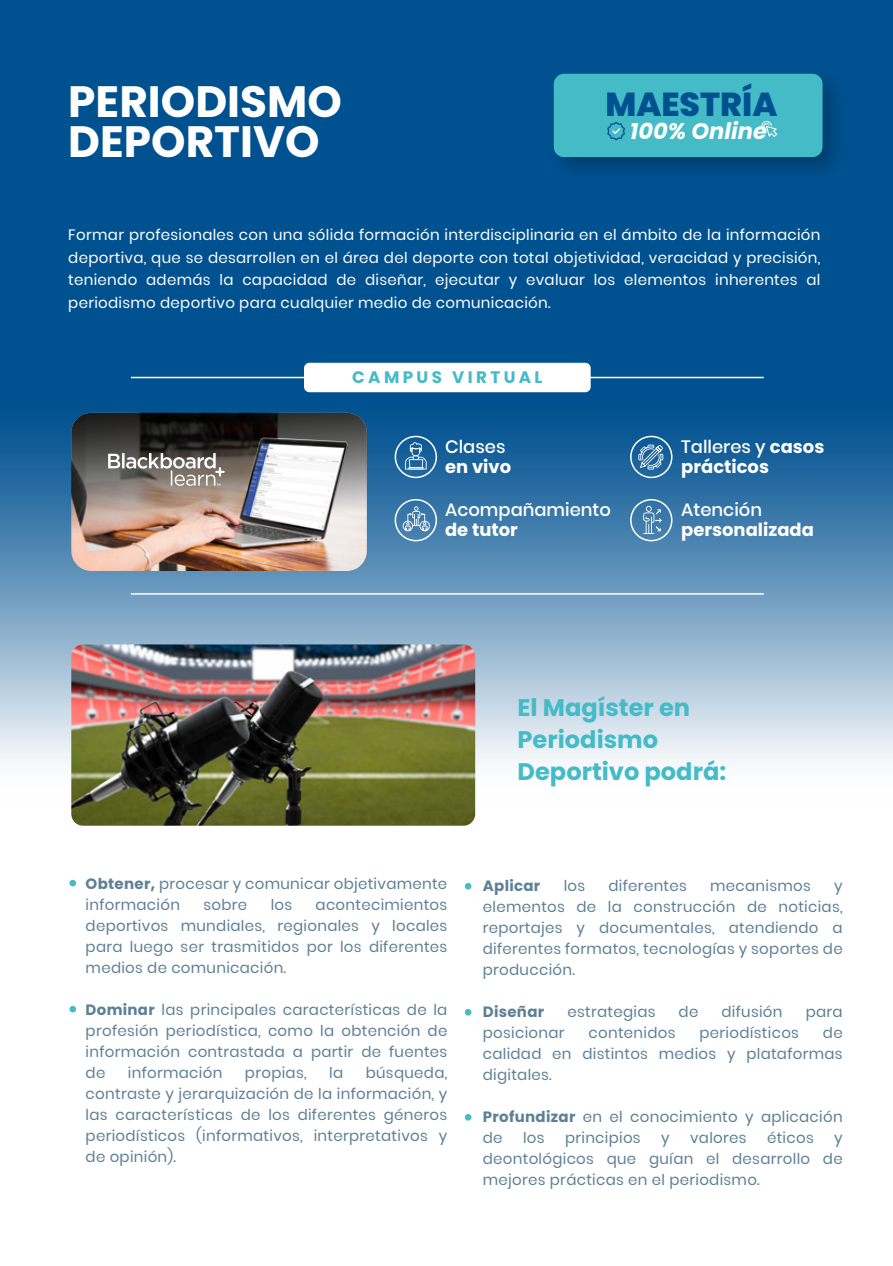
<style>
.page{position:relative;width:893px;height:1266px;background:#fff}
.page>*{position:absolute;margin:0;border:0;box-sizing:border-box;transform-origin:0 0}
.t1{font:700 43.8px/40.5px "Poppins";color:#fff}
.t2{font:800 33.15px "Poppins";color:#005190}
.t3{font:700 24px/32.2px "Poppins";color:#44bbc7}
.t4{font:italic 700 22.65px "Poppins";color:#fff}
.t5{font:700 18px/19.5px "Poppins";color:#fff}
.t6{font:500 18px "Poppins";color:#fff}
.t7{font:700 16.65px "Poppins";letter-spacing:.2em;color:#44bbc7}
.t8{font:15px/21px "Poppins";letter-spacing:.02em;color:#5e8095;text-align:justify}
.t9{font:15px/22.5px "Poppins";letter-spacing:.02em;color:#fff;text-align:justify}
.t10{font:700 15px "Poppins";letter-spacing:.02em;color:#5e8095}
.t11{font:900 15px "Poppins";color:#44bbc7}
.s1{font-weight:500}
.s2{font-weight:700}
</style>
<div class="page">
<div style="left:0;top:390px;width:893px;height:421px;background:linear-gradient(to bottom,#004186,#fff)"></div>
<div style="left:0;top:0;width:893px;height:391px;background:#005190"></div>
<img style="left:553px;top:73px;width:283px;height:98px">
<div style="left:554px;top:74px;width:268px;height:83px;background:#44bbc7;border-radius:10px"></div>
<svg style="left:761px;top:121px;width:16px;height:16px"></svg>
<svg style="left:607px;top:122px;width:18px;height:18px"></svg>
<hr style="left:131px;top:593px;width:633px;height:2px;background:#fff">
<hr style="left:131px;top:377px;width:633px;height:1px;background:#fff">
<div style="left:304px;top:363px;width:287px;height:29px;background:#fff;border-radius:5px"></div>
<div style="left:395px;top:436px;width:42px;height:42px;border:2px solid #fff;border-radius:20px"></div>
<svg style="left:405px;top:442px;width:22px;height:27px"></svg>
<div style="left:630px;top:436px;width:42px;height:42px;border:2px solid #fff;border-radius:20px"></div>
<svg style="left:638px;top:445px;width:25px;height:24px"></svg>
<div style="left:395px;top:499px;width:42px;height:42px;border:2px solid #fff;border-radius:20px"></div>
<svg style="left:403px;top:506px;width:27px;height:25px"></svg>
<div style="left:630px;top:499px;width:42px;height:42px;border:2px solid #fff;border-radius:20px"></div>
<svg style="left:643px;top:506px;width:18px;height:28px"></svg>
<img style="left:71px;top:536px;width:296px;height:35px">
<svg style="left:71px;top:413px;width:296px;height:123px;background:#6c615a"></svg>
<img style="left:227px;top:437px;width:121px;height:106px">
<svg style="left:108px;top:453px;width:117px;height:33px;background:#8e8984"></svg>
<svg style="left:69px;top:879px;width:7px;height:8px"></svg>
<svg style="left:69px;top:1005px;width:7px;height:8px"></svg>
<svg style="left:464px;top:883px;width:8px;height:7px"></svg>
<svg style="left:464px;top:1009px;width:8px;height:7px"></svg>
<svg style="left:464px;top:1114px;width:8px;height:7px"></svg>
<img style="left:71px;top:644px;width:404px;height:182px">
<h1 class="t1" style="left:68px;top:81px;width:275px">PERIODISMO<br>DEPORTIVO</h1>
<h2 class="t2" style="left:605px;top:85px;width:174px">MAESTRÍA</h2>
<h3 class="t4" style="left:630px;top:117px;width:139px">100% Online</h3>
<p class="t9" style="left:68px;top:224px;width:754px">Formar profesionales con una sólida formación interdisciplinaria en el ámbito de la información deportiva, que se desarrollen en el área del deporte con total objetividad, veracidad y precisión, teniendo además la capacidad de diseñar, ejecutar y evaluar los elementos inherentes al periodismo deportivo para cualquier medio de comunicación.</p>
<p class="t7" style="left:352px;top:368px;width:192px">CAMPUS VIRTUAL</p>
<p class="t6" style="left:445px;top:436px;width:62px">Clases</p>
<p class="t5" style="left:445px;top:457px;width:68px">en vivo</p>
<p class="t6" style="left:445px;top:499px;width:167px">Acompañamiento</p>
<p class="t5" style="left:445px;top:520px;width:74px">de tutor</p>
<p class="t5" style="left:681px;top:437px;width:145px"><span class="s1">Talleres y</span> casos prácticos</p>
<p class="t6" style="left:681px;top:499px;width:82px">Atención</p>
<p class="t5" style="left:681px;top:520px;width:134px">personalizada</p>
<h3 class="t3" style="left:518px;top:691px;width:210px">El Magíster en<br>Periodismo<br>Deportivo podrá:</h3>
<p class="t11" style="left:69px;top:874px;width:10px">•</p>
<p class="t11" style="left:69px;top:1000px;width:10px">•</p>
<p class="t8" style="left:86px;top:873px;width:363px"><span class="s2">Obtener,</span> procesar y comunicar objetivamente información</p>
<p class="t8" style="left:86px;top:894px;width:363px;text-indent:230px">acontecimientos deportivos mundiales, regionales y locales para luego ser trasmitidos por los diferentes medios de comunicación.</p>
<p class="t8" style="left:86px;top:999px;width:363px"><span class="s2">Dominar</span> las principales características de la profesión periodística, como la obtención de información contrastada a partir de fuentes de</p>
<p class="t8" style="left:203px;top:894px;width:45px">sobre</p>
<p class="t8" style="left:271px;top:894px;width:23px">los</p>
<p class="t8" style="left:86px;top:1062px;width:363px;text-indent:280px">búsqueda, contraste y jerarquización de la información, y las características de los diferentes géneros periodísticos (informativos, interpretativos y de opinión).</p>
<p class="t8" style="left:128px;top:1062px;width:96px">información</p>
<p class="t8" style="left:245px;top:1062px;width:63px">propias,</p>
<p class="t8" style="left:329px;top:1062px;width:15px">la</p>
<p class="t11" style="left:464px;top:877px;width:10px">•</p>
<p class="t11" style="left:464px;top:1003px;width:10px">•</p>
<p class="t11" style="left:464px;top:1108px;width:10px">•</p>
<p class="t10" style="left:483px;top:877px;width:59px">Aplicar</p>
<p class="t8" style="left:564px;top:875px;width:23px">los</p>
<p class="t8" style="left:609px;top:875px;width:80px">diferentes</p>
<p class="t8" style="left:710px;top:875px;width:102px">mecanismos</p>
<p class="t8" style="left:483px;top:875px;width:361px;text-indent:351px">y elementos de la construcción de noticias, reportajes y documentales, atendiendo a diferentes formatos, tecnologías y soportes de producción.</p>
<p class="t10" style="left:483px;top:1003px;width:63px">Diseñar</p>
<p class="t8" style="left:567px;top:1001px;width:90px">estrategias</p>
<p class="t8" style="left:679px;top:1001px;width:21px">de</p>
<p class="t8" style="left:722px;top:1001px;width:63px">difusión</p>
<p class="t8" style="left:806px;top:1001px;width:38px">para</p>
<p class="t8" style="left:483px;top:1022px;width:83px">posicionar</p>
<p class="t8" style="left:588px;top:1022px;width:88px">contenidos</p>
<p class="t8" style="left:699px;top:1022px;width:101px">periodísticos</p>
<p class="t8" style="left:483px;top:1022px;width:361px;text-indent:340px">de calidad en distintos medios y plataformas digitales.</p>
<p class="t8" style="left:483px;top:1106px;width:361px"><span class="s2">Profundizar</span> en el conocimiento y aplicación de</p>
<p class="t8" style="left:523px;top:1127px;width:23px">los</p>
<p class="t8" style="left:565px;top:1127px;width:77px">principios</p>
<p class="t8" style="left:661px;top:1127px;width:10px">y</p>
<p class="t8" style="left:690px;top:1127px;width:58px">valores</p>
<p class="t8" style="left:767px;top:1127px;width:48px">éticos</p>
<p class="t8" style="left:483px;top:1127px;width:361px;text-indent:351px">y deontológicos que guían el desarrollo de mejores prácticas en el periodismo.</p>
</div>
